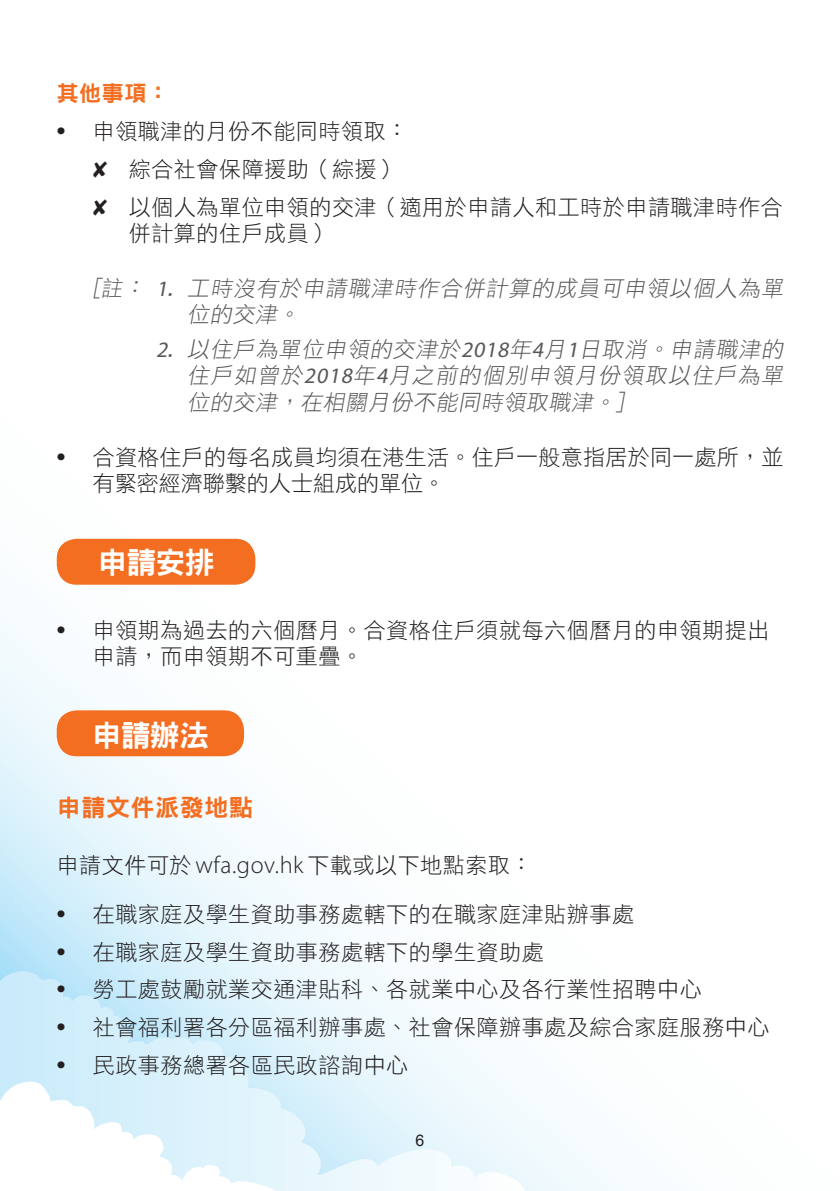
<style>
.page{position:relative;width:840px;height:1191px;background:#fff}
.page>*{position:absolute;margin:0;border:0;box-sizing:border-box;transform-origin:0 0}
.t1{font:30px "DF Hei HK W9";letter-spacing:-.03em;color:#fff}
.t2{font:24px "DF Hei HK W9";letter-spacing:.025em;color:#f36e21}
.t3{font:22px/26.4px "DF Hei HK W3";letter-spacing:.025em;color:#231f20}
.t4{font:italic 22px/26.4px "DF Hei HK W3";color:#57585a}
.t5{font:22px "DF Hei HK W9";color:#f36e21}
.t6{font:16px "Arial";color:#231f20}
.s1{font-family:"Aachen";font-weight:700}
.s2{font-family:"Myriad Pro"}
.s3{font-family:"Myriad Pro";font-weight:300;font-size:24.2px}
</style>
<div class="page">
<svg style="left:0;top:538px;width:619px;height:653px"></svg>
<svg style="left:0;top:971px;width:525px;height:220px"></svg>
<svg style="left:0;top:1080px;width:301px;height:111px"></svg>
<div style="left:57px;top:539px;width:198px;height:46px;background:#f36e21;border-radius:20px"></div>
<div style="left:57px;top:710px;width:187px;height:46px;background:#f36e21;border-radius:20px"></div>
<p class="t5" style="left:57px;top:81px;width:114px">其他事項：</p>
<p class="t3" style="left:93px;top:112px;width:691px;line-height:37.8px;text-indent:-36px"><span class="s1">•</span> 申領職津的月份不能同時領取：<br>✘ 綜合社會保障援助（綜援）<br>✘ 以個人為單位申領的交津（適用於申請人和工時於申請職津時作合</p>
<p class="t3" style="left:129px;top:219px;width:204px">併計算的住戶成員）</p>
<p class="t4" style="left:187px;top:274px;width:601px;text-indent:-94px">[註： <span class="s2">1</span>. 工時沒有於申請職津時作合併計算的成員可申領以個人為單位的交津。</p>
<p class="t4" style="left:187px;top:335px;width:601px;text-align:justify;text-indent:-31px"><span class="s2">2</span>. 以住戶為單位申領的交津於<span class="s2">2018</span>年<span class="s2">4</span>月<span class="s2">1</span>日取消。申請職津的住戶如曾於<span class="s2">2018</span>年<span class="s2">4</span>月之前的個別申領月份領取以住戶為單位的交津，在相關月份不能同時領取職津。]</p>
<p class="t3" style="left:93px;top:443px;width:691px;text-indent:-36px"><span class="s1">•</span> 合資格住戶的每名成員均須在港生活。住戶一般意指居於同一處所，並有緊密經濟聯繫的人士組成的單位。</p>
<h1 class="t1" style="left:97px;top:546px;width:119px">申請安排</h1>
<p class="t3" style="left:93px;top:616px;width:677px;text-indent:-36px"><span class="s1">•</span> 申領期為過去的六個曆月。合資格住戶須就每六個曆月的申領期提出申請，而申領期不可重疊。</p>
<h1 class="t1" style="left:92px;top:719px;width:119px">申請辦法</h1>
<p class="t2" style="left:57px;top:794px;width:198px">申請文件派發地點</p>
<p class="t3" style="left:57px;top:851px;width:477px">申請文件可於 <span class="s3">wfa.gov.hk</span> 下載或以下地點索取：</p>
<p class="t3" style="left:57px;top:900px;width:578px"><span class="s1">•</span> 在職家庭及學生資助事務處轄下的在職家庭津貼辦事處</p>
<p class="t3" style="left:57px;top:938px;width:488px"><span class="s1">•</span> 在職家庭及學生資助事務處轄下的學生資助處</p>
<p class="t3" style="left:57px;top:976px;width:646px"><span class="s1">•</span> 勞工處鼓勵就業交通津貼科、各就業中心及各行業性招聘中心</p>
<p class="t3" style="left:57px;top:1013px;width:713px"><span class="s1">•</span> 社會福利署各分區福利辦事處、社會保障辦事處及綜合家庭服務中心</p>
<p class="t3" style="left:57px;top:1051px;width:353px"><span class="s1">•</span> 民政事務總署各區民政諮詢中心</p>
<p class="t6" style="left:415px;top:1129px;width:10px">6</p>
</div>
